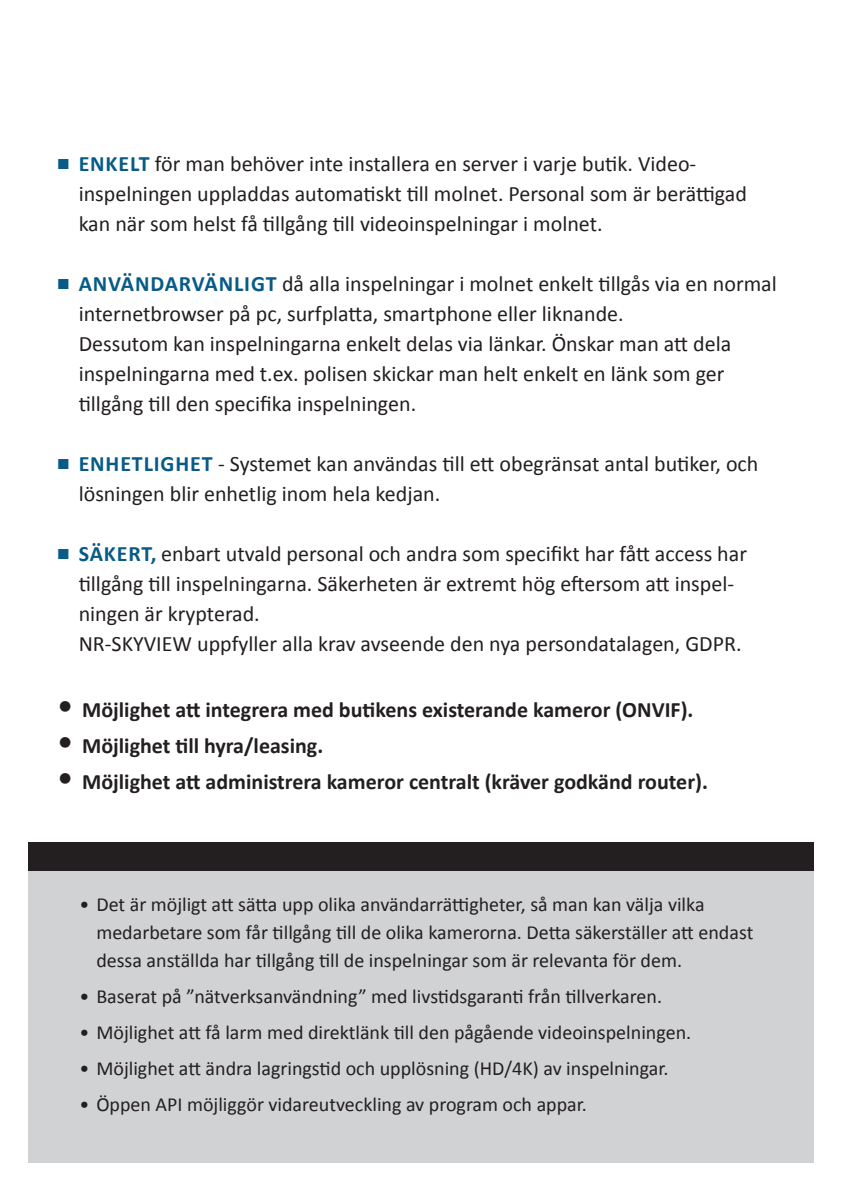
<style>
.page{position:relative;width:842px;height:1191px;background:#fff}
.page>*{position:absolute;margin:0;border:0;box-sizing:border-box;transform-origin:0 0}
.t1{font:22px/30px "Calibri";color:#231f20}
.t2{font:700 22px "Calibri";color:#231f20}
.t3{font:20px/28px "Calibri";color:#231f20}
.s1{font-family:"Times New Roman";color:#075b86}
.s2{font-weight:700;color:#075b86}
.s3{font-weight:400;font-size:34px}
</style>
<div class="page">
<div style="left:28px;top:871px;width:786px;height:291px;background:#d1d2d4"></div>
<div style="left:28px;top:842px;width:786px;height:28px;background:#231f20"></div>
<p class="t1" style="left:79px;top:148px;width:670px;text-indent:-22px"><span class="s1">■</span> <span class="s2">ENKELT</span> för man behöver inte installera en server i varje butik. Video&shy;inspelningen uppladdas automatiskt till molnet. Personal som är berättigad kan när som helst få tillgång till videoinspelningar i molnet.</p>
<p class="t1" style="left:79px;top:268px;width:700px;text-indent:-22px"><span class="s1">■</span> <span class="s2">ANVÄNDARVÄNLIGT</span> då alla inspelningar i molnet enkelt tillgås via en normal internetbrowser på pc, surfplatta, smartphone eller liknande.<br>Dessutom kan inspelningarna enkelt delas via länkar. Önskar man att dela inspelningarna med t.ex. polisen skickar man helt enkelt en länk som ger tillgång till den specifika inspelningen.</p>
<p class="t1" style="left:79px;top:448px;width:681px;text-indent:-22px"><span class="s1">■</span> <span class="s2">ENHETLIGHET</span> - Systemet kan användas till ett obegränsat antal butiker, och lösningen blir enhetlig inom hela kedjan.</p>
<p class="t1" style="left:79px;top:538px;width:670px;text-indent:-22px"><span class="s1">■</span> <span class="s2">SÄKERT,</span> enbart utvald personal och andra som specifikt har fått access har tillgång till inspelningarna. Säkerheten är extremt hög eftersom att inspel&shy;ningen är krypterad.<br>NR-SKYVIEW uppfyller alla krav avseende den nya persondatalagen, GDPR.</p>
<p class="t2" style="left:57px;top:695px;width:638px"><span class="s3">•</span> Möjlighet att integrera med butikens existerande kameror (ONVIF).</p>
<p class="t2" style="left:57px;top:731px;width:268px"><span class="s3">•</span> Möjlighet till hyra/leasing.</p>
<p class="t2" style="left:57px;top:767px;width:653px"><span class="s3">•</span> Möjlighet att administrera kameror centralt (kräver godkänd router).</p>
<p class="t3" style="left:96px;top:890px;width:658px;text-indent:-17px">• Det är möjligt att sätta upp olika användarrättigheter, så man kan välja vilka medarbetare som får tillgång till de olika kamerorna. Detta säkerställer att endast dessa anställda har tillgång till de inspelningar som är relevanta för dem.</p>
<p class="t3" style="left:79px;top:982px;width:584px">• Baserat på ”nätverksanvändning” med livstidsgaranti från tillverkaren.</p>
<p class="t3" style="left:79px;top:1018px;width:613px">• Möjlighet att få larm med direktlänk till den pågående videoinspelningen.</p>
<p class="t3" style="left:79px;top:1054px;width:591px">• Möjlighet att ändra lagringstid och upplösning (HD/4K) av inspelningar.</p>
<p class="t3" style="left:79px;top:1090px;width:509px">• Öppen API möjliggör vidareutveckling av program och appar.</p>
</div>
